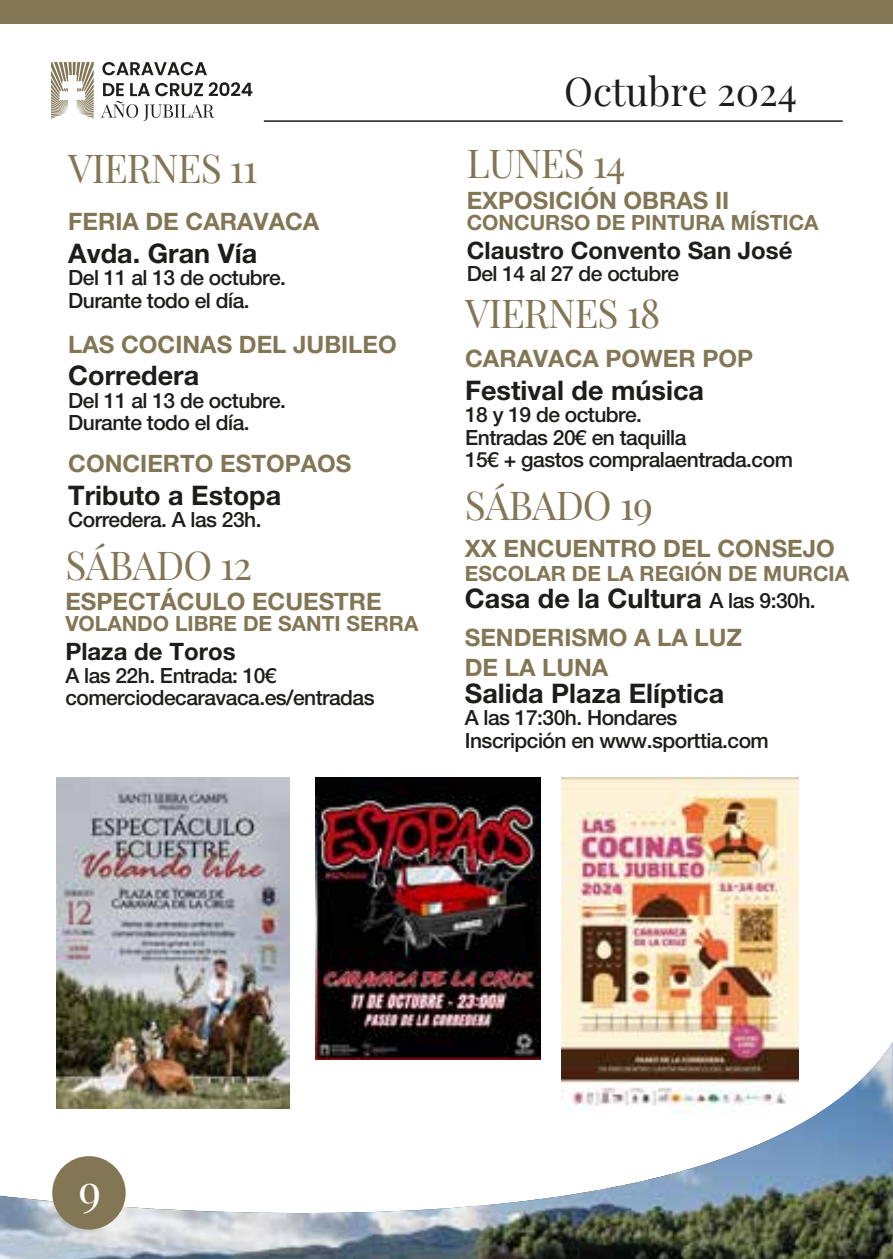
<style>
.page{position:relative;width:893px;height:1259px;background:#fff}
.page>*{position:absolute;margin:0;border:0;box-sizing:border-box;transform-origin:0 0}
.t1{font:44.7px "Playfair Display";color:#fff}
.t2{font:39px "Playfair Display";letter-spacing:-.025em;color:#827655}
.t3{font:39px "Playfair Display";color:#1d1d1b}
.t4{font:700 27px "Helvetica Neue LT Std";color:#1d1d1b}
.t5{font:700 24px/30px "Helvetica Neue LT Std";color:#827655}
.t6{font:700 24px "Helvetica Neue LT Std";color:#1d1d1b}
.t7{font:500 21px/22.5px "Helvetica Neue LT Std";letter-spacing:-.025em;color:#1d1d1b}
.t8{font:700 21px "Helvetica Neue LT Std";color:#827655}
.s1{font-weight:500;font-size:21px}
</style>
<div class="page">
<div style="left:0;top:0;width:893px;height:24px;background:#827655"></div>
<svg style="left:51px;top:62px;width:43px;height:57px"></svg>
<svg style="left:102px;top:62px;width:105px;height:13px"></svg>
<svg style="left:101px;top:82px;width:151px;height:39px"></svg>
<hr style="left:264px;top:120px;width:579px;height:2px;background:#1d1d1b">
<img style="left:0;top:1042px;width:893px;height:217px">
<div style="left:52px;top:1156px;width:74px;height:73px;background:#827655;border-radius:50%"></div>
<img style="left:315px;top:777px;width:225px;height:282px">
<img style="left:562px;top:777px;width:236px;height:337px">
<img style="left:56px;top:777px;width:234px;height:331px">
<h2 class="t2" style="left:68px;top:138px;width:191px">VIERNES 11</h2>
<p class="t5" style="left:68px;top:206px;width:253px">FERIA DE CARAVACA</p>
<p class="t4" style="left:68px;top:236px;width:191px">Avda. Gran Vía</p>
<p class="t7" style="left:68px;top:266px;width:219px">Del 11 al 13 de octubre.<br>Durante todo el día.</p>
<p class="t5" style="left:68px;top:329px;width:330px">LAS COCINAS DEL JUBILEO</p>
<p class="t4" style="left:68px;top:359px;width:133px">Corredera</p>
<p class="t7" style="left:68px;top:389px;width:219px">Del 11 al 13 de octubre.<br>Durante todo el día.</p>
<p class="t5" style="left:68px;top:448px;width:285px">CONCIERTO ESTOPAOS</p>
<p class="t4" style="left:68px;top:478px;width:214px">Tributo a Estopa</p>
<p class="t7" style="left:68px;top:508px;width:195px">Corredera. A las 23h.</p>
<h2 class="t2" style="left:65px;top:535px;width:188px">SÁBADO 12</h2>
<p class="t5" style="left:65px;top:586px;width:318px">ESPECTÁCULO ECUESTRE</p>
<p class="t8" style="left:65px;top:611px;width:355px">VOLANDO LIBRE DE SANTI SERRA</p>
<p class="t6" style="left:65px;top:637px;width:172px">Plaza de Toros</p>
<p class="t7" style="left:65px;top:664px;width:311px">A las 22h. Entrada: 10€ comerciodecaravaca.es/entradas</p>
<h2 class="t3" style="left:564px;top:61px;width:235px">Octubre 2024</h2>
<h2 class="t2" style="left:467px;top:133px;width:160px">LUNES 14</h2>
<p class="t5" style="left:467px;top:185px;width:264px">EXPOSICIÓN OBRAS II</p>
<p class="t8" style="left:467px;top:209px;width:353px">CONCURSO DE PINTURA MÍSTICA</p>
<p class="t6" style="left:467px;top:235px;width:327px">Claustro Convento San José</p>
<p class="t7" style="left:467px;top:262px;width:214px">Del 14 al 27 de octubre</p>
<h2 class="t2" style="left:465px;top:283px;width:197px">VIERNES 18</h2>
<p class="t5" style="left:465px;top:343px;width:290px">CARAVACA POWER POP</p>
<p class="t4" style="left:465px;top:373px;width:240px">Festival de música</p>
<p class="t7" style="left:465px;top:403px;width:329px">18 y 19 de octubre.<br>Entradas 20€ en taquilla<br>15€ + gastos compralaentrada.com</p>
<h2 class="t2" style="left:465px;top:475px;width:190px">SÁBADO 19</h2>
<p class="t5" style="left:465px;top:533px;width:371px">XX ENCUENTRO DEL CONSEJO</p>
<p class="t8" style="left:465px;top:560px;width:386px">ESCOLAR DE LA REGIÓN DE MURCIA</p>
<p class="t4" style="left:465px;top:582px;width:352px">Casa de la Cultura <span class="s1">A las 9:30h.</span></p>
<p class="t5" style="left:465px;top:621px;width:279px">SENDERISMO A LA LUZ<br>DE LA LUNA</p>
<p class="t4" style="left:465px;top:676px;width:261px">Salida Plaza Elíptica</p>
<p class="t7" style="left:465px;top:706px;width:306px">A las 17:30h. Hondares<br>Inscripción en www.sporttia.com</p>
<h1 class="t1" style="left:78px;top:1155px;width:24px">9</h1>
</div>
